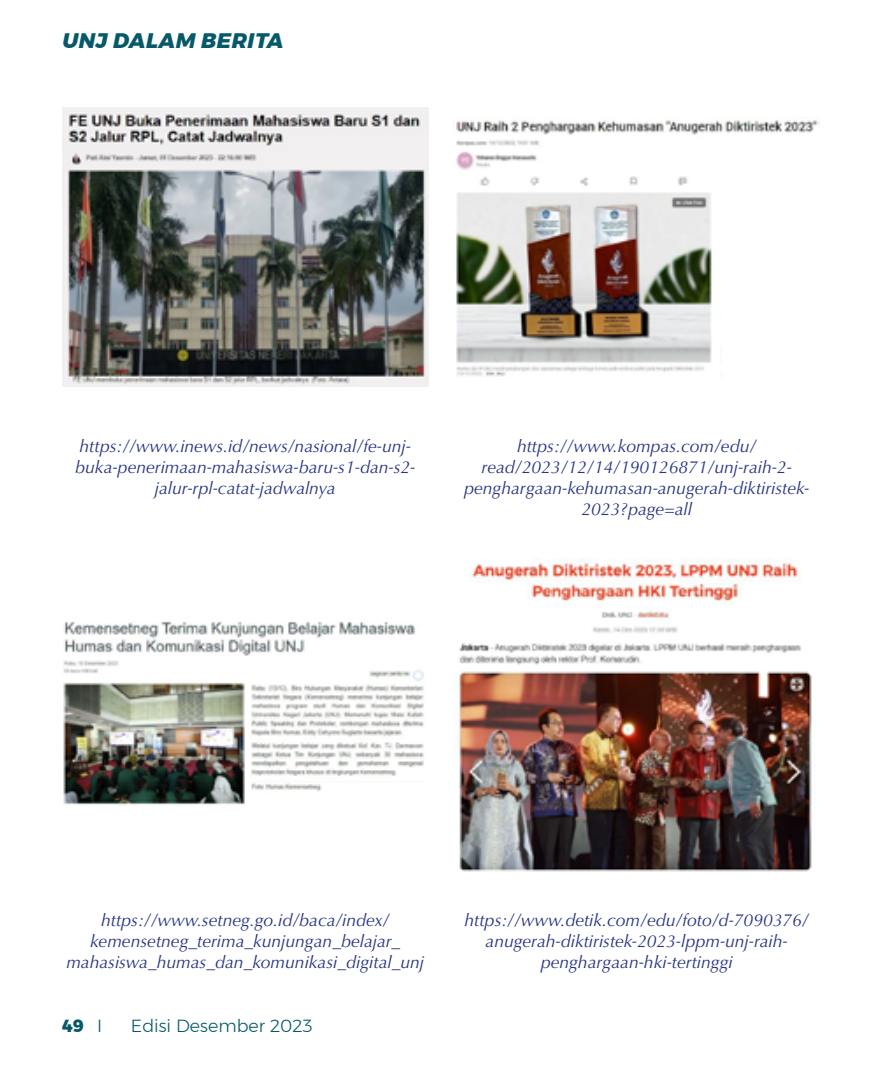
<style>
.page{position:relative;width:882px;height:1071px;background:#fff}
.page>*{position:absolute;margin:0;border:0;box-sizing:border-box;transform-origin:0 0}
.t1{font:italic 800 21px "Montserrat";letter-spacing:.025em;color:#065968}
.t2{font:italic 17.5px/21px "Optima LT Pro";color:#283583;text-align:center}
.t3{font:300 17.5px "Montserrat";color:#065968}
.t4{font:800 17.5px "Montserrat";color:#065968}
.s1{font-weight:300}
</style>
<div class="page">
<img style="left:63px;top:108px;width:365px;height:279px">
<img style="left:456px;top:117px;width:363px;height:260px">
<img style="left:63px;top:621px;width:361px;height:184px">
<img style="left:459px;top:559px;width:353px;height:313px">
<div style="left:722px;top:137px;width:110px;height:288px;background:#fff"></div>
<p class="t1" style="left:63px;top:24px;width:223px">UNJ DALAM BERITA</p>
<p class="t2" style="left:75px;top:436px;width:342px">https://www.inews.id/news/nasional/fe-unj&shy;buka-penerimaan-mahasiswa-baru-s1-dan-s2- jalur-rpl-catat-jadwalnya</p>
<p class="t2" style="left:464px;top:436px;width:347px">https://www.kompas.com/edu/ read/2023/12/14/190126871/unj-raih-2- penghargaan-kehumasan-anugerah-diktiristek-2023?page=all</p>
<p class="t2" style="left:66px;top:910px;width:359px">https://www.setneg.go.id/baca/index/ kemensetneg_terima_kunjungan_belajar_ mahasiswa_humas_dan_komunikasi_digital_unj</p>
<p class="t2" style="left:465px;top:910px;width:346px">https://www.detik.com/edu/foto/d-7090376/ anugerah-diktiristek-2023-lppm-unj-raih&shy;penghargaan-hki-tertinggi</p>
<p class="t4" style="left:63px;top:1011px;width:41px">49 <span class="s1">I</span></p>
<p class="t3" style="left:131px;top:1012px;width:183px">Edisi Desember 2023</p>
</div>
